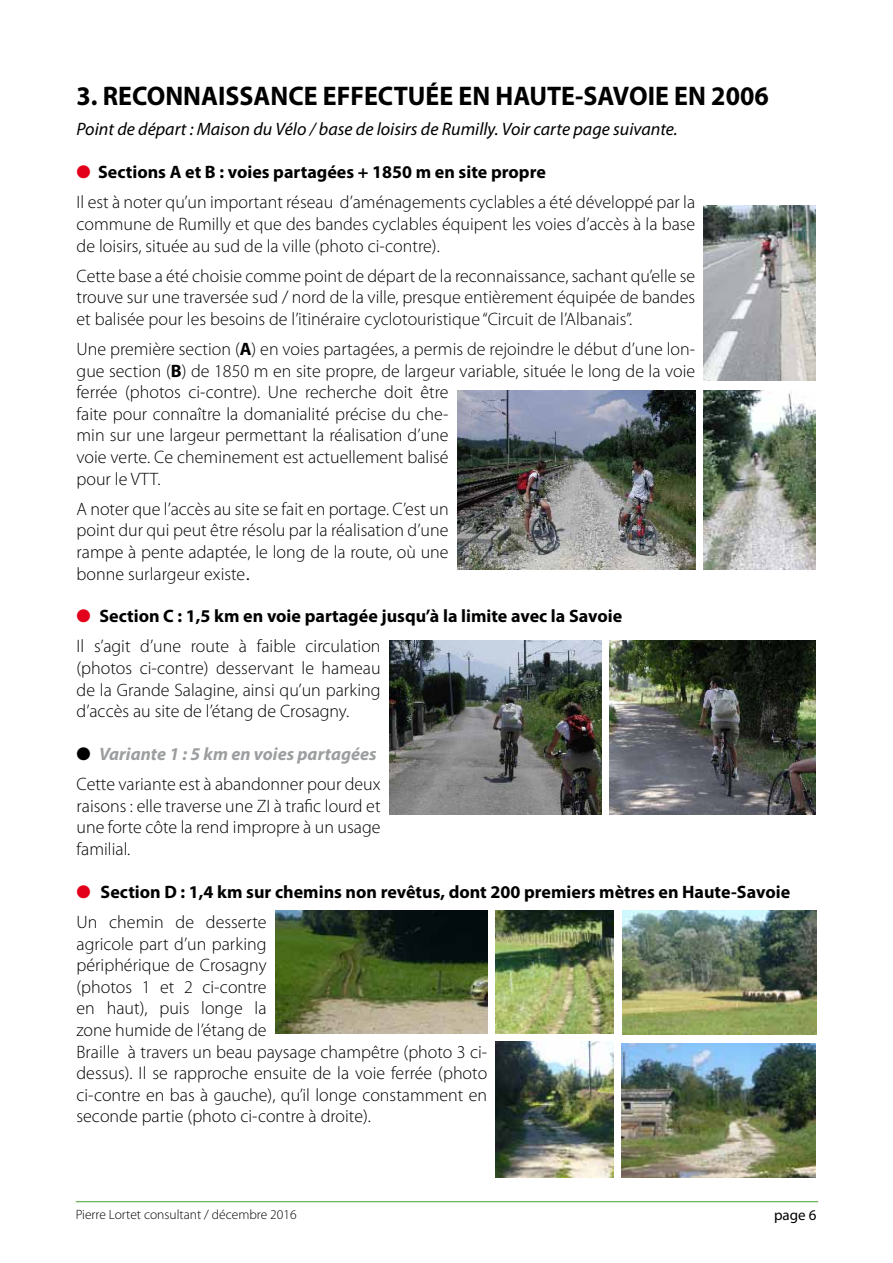
<style>
.page{position:relative;width:893px;height:1263px;background:#fff}
.page>*{position:absolute;margin:0;border:0;box-sizing:border-box;transform-origin:0 0}
.t1{font:700 27px "Myriad Pro";color:#000;scale:.96 1}
.t2{font:300 18px/21.6px "Myriad Pro";color:#000}
.t3{font:700 18px/30.2px "Myriad Pro";color:#000}
.t4{font:italic 18px "Myriad Pro";color:#000}
.t5{font:15px "Myriad Pro";color:#000}
.t6{font:300 13.5px "Myriad Pro";color:#000}
.s1{color:#e2001a}
.s2{font-weight:700}
.s3{font-family:"Arial";font-weight:400}
.s4{font-weight:300}
.s5{font-weight:700;font-style:italic;color:#9c9e9f}
</style>
<div class="page">
<hr style="left:76px;top:1201px;width:742px;height:1px;background:#44a12b">
<img style="left:458px;top:390px;width:237px;height:180px">
<img style="left:703px;top:390px;width:113px;height:180px">
<img style="left:389px;top:640px;width:212px;height:175px">
<img style="left:610px;top:640px;width:206px;height:175px">
<img style="left:704px;top:206px;width:112px;height:175px">
<img style="left:275px;top:910px;width:212px;height:124px">
<img style="left:622px;top:1043px;width:194px;height:135px">
<img style="left:496px;top:1042px;width:117px;height:136px">
<img style="left:496px;top:910px;width:117px;height:124px">
<img style="left:623px;top:910px;width:193px;height:124px">
<h1 class="t1" style="left:77px;top:79px;width:723px">3. RECONNAISSANCE EFFECTUÉE EN HAUTE-SAVOIE EN 2006</h1>
<p class="t4" style="left:77px;top:118px;width:603px">Point de départ : Maison du Vélo / base de loisirs de Rumilly. Voir carte page suivante.</p>
<p class="t2" style="left:77px;top:157px;width:620px;line-height:30.2px"><span class="s1">●</span> <span class="s2">Sections A et B : voies partagées + 1850 m en site propre<br></span>Il est à noter qu’un important réseau d’aménagements cyclables a été développé par la</p>
<p class="t2" style="left:77px;top:213px;width:620px">commune de Rumilly et que des bandes cyclables équipent les voies d’accès à la base de loisirs, située au sud de la ville (photo ci-contre).</p>
<p class="t2" style="left:77px;top:265px;width:620px;text-align:justify">Cette base a été choisie comme point de départ de la reconnaissance, sachant qu’elle se trouve sur une traversée sud / nord de la ville, presque entièrement équipée de bandes et balisée pour les besoins de l’itinéraire cyclotouristique “Circuit de l’Albanais”.</p>
<p class="t2" style="left:77px;top:338px;width:620px">Une première section (<span class="s2">A</span>) en voies partagées, a permis de rejoindre le début d’une lon&shy;gue section (<span class="s2">B</span>) de 1850 m en site propre, de largeur variable, située le long de la voie ferrée (photos ci-contre). Une recherche doit être<br>faite pour connaître la domanialité précise du che-<br>min sur une largeur permettant la réalisation d’une<br>voie verte. Ce cheminement est actuellement balisé<br>pour le VTT.</p>
<p class="t2" style="left:77px;top:498px;width:374px;text-align:justify">A noter que l’accès au site se fait en portage. C’est un point dur qui peut être résolu par la réalisation d’une rampe à pente adaptée, le long de la route, où une bonne surlargeur existe<span class="s3">.</span></p>
<p class="t3" style="left:77px;top:601px;width:547px"><span class="s1">●</span> Section C : 1,5 km en voie partagée jusqu’à la limite avec la Savoie<br><span class="s4">Il s’agit d’une route à faible circulation</span></p>
<p class="t2" style="left:77px;top:657px;width:306px;text-align:justify">(photos ci-contre) desservant le hameau de la Grande Salagine, ainsi qu’un parking d’accès au site de l’étang de Crosagny.</p>
<p class="t2" style="left:77px;top:739px;width:306px;line-height:30.2px">● <span class="s5">Variante 1 : 5 km en voies partagées<br></span>Cette variante est à abandonner pour deux</p>
<p class="t2" style="left:77px;top:795px;width:306px;text-align:justify">raisons : elle traverse une ZI à trafic lourd et une forte côte la rend impropre à un usage familial.</p>
<p class="t3" style="left:77px;top:876px;width:715px"><span class="s1">●</span> Section D : 1,4 km sur chemins non revêtus, dont 200 premiers mètres en Haute-Savoie<br><span class="s4">Un chemin de desserte</span></p>
<p class="t2" style="left:77px;top:933px;width:412px">agricole part d’un parking<br>périphérique de Crosagny<br>(photos 1 et 2 ci-contre<br>en haut), puis longe la<br>zone humide de l’étang de<br>Braille à travers un beau paysage champêtre (photo 3 ci&shy;dessus). Il se rapproche ensuite de la voie ferrée (photo ci-contre en bas à gauche), qu’il longe constamment en seconde partie (photo ci-contre à droite).</p>
<p class="t6" style="left:76px;top:1206px;width:222px">Pierre Lortet consultant / décembre 2016</p>
<p class="t5" style="left:774px;top:1206px;width:44px">page 6</p>
</div>
